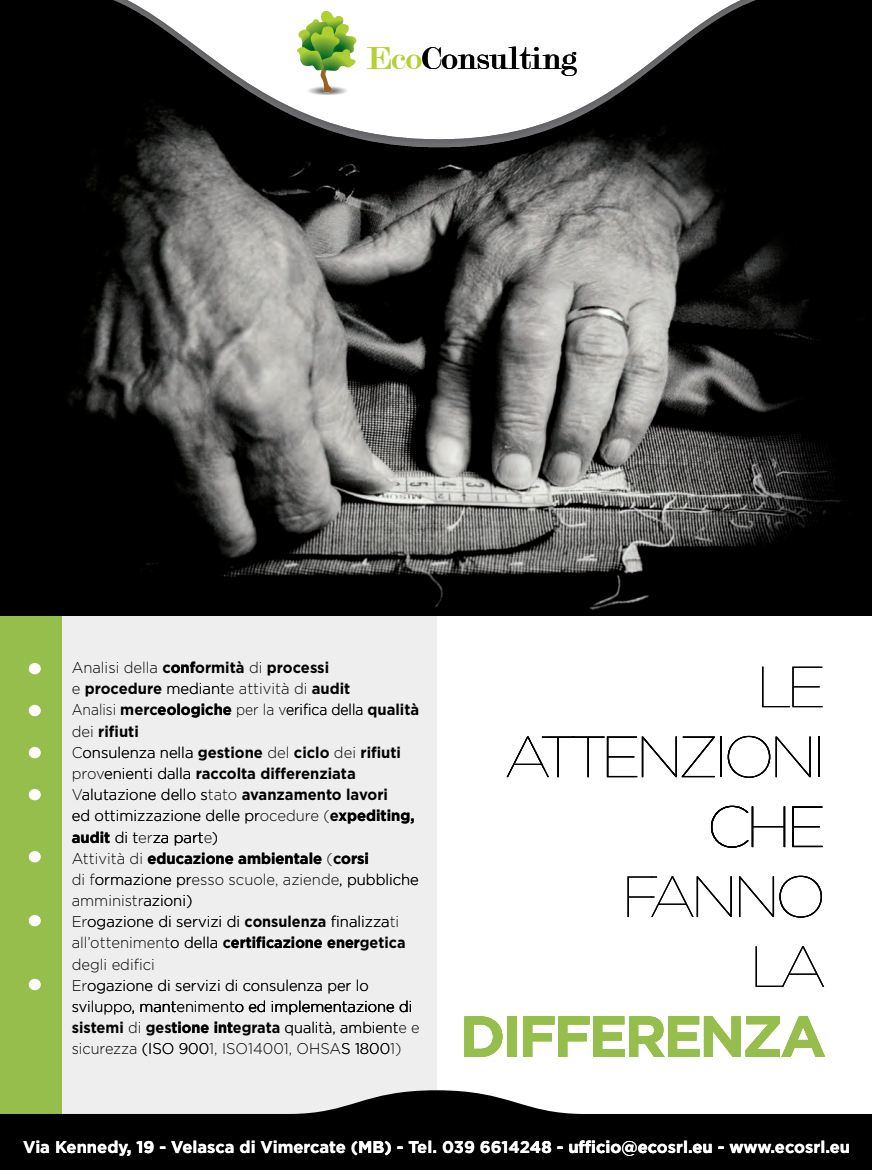
<style>
.page{position:relative;width:872px;height:1170px;background:#fff}
.page>*{position:absolute;margin:0;border:0;box-sizing:border-box;transform-origin:0 0}
.t1{font:100 57.9px/69.9px "Gotham";letter-spacing:-.09em;color:#000;text-align:right;scale:1.06 1}
.t2{font:700 57.9px "Gotham";letter-spacing:-.06em;color:#96be4c}
.t3{font:34.05px "Modern";color:#000;scale:1.06 1}
.t4{font:700 16.95px "Gotham";color:#fff}
.t5{font:300 15.6px "Gotham";color:#000;scale:.95 1}
.t6{font:700 15.6px "Gotham";color:#000;scale:.95 1}
.t7{font:300 15.6px "Gotham";color:#000;scale:.94 1}
.t8{font:300 15.6px "Gotham";color:#000;scale:.89 1}
.t9{font:700 15.6px "Gotham";color:#000;scale:.93 1}
.t10{font:700 15.6px "Gotham";color:#000;scale:.94 1}
.t11{font:300 15.6px "Gotham";color:#000;scale:.93 1}
.s1{color:#b3d234}
.s2{font-weight:300}
.s3{font-weight:700}
</style>
<div class="page">
<div style="left:41px;top:585px;width:396px;height:534px;background:#eee"></div>
<div style="left:0;top:585px;width:62px;height:537px;background:#96be4c"></div>
<img style="left:0;top:0;width:872px;height:615px">
<svg style="left:60px;top:0;width:666px;height:124px"></svg>
<img style="left:298px;top:29px;width:4px;height:18px">
<img style="left:320px;top:11px;width:24px;height:15px">
<img style="left:302px;top:19px;width:26px;height:28px">
<img style="left:329px;top:24px;width:27px;height:25px">
<svg style="left:320px;top:71px;width:12px;height:15px"></svg>
<img style="left:310px;top:26px;width:30px;height:23px">
<img style="left:296px;top:47px;width:28px;height:24px">
<img style="left:321px;top:49px;width:35px;height:22px">
<svg style="left:0;top:1090px;width:872px;height:79px;fill:#000"></svg>
<div style="left:29px;top:663px;width:12px;height:11px;background:#fff;border-radius:50%"></div>
<div style="left:29px;top:704px;width:12px;height:12px;background:#fff;border-radius:50%"></div>
<div style="left:29px;top:746px;width:12px;height:12px;background:#fff;border-radius:50%"></div>
<div style="left:29px;top:788px;width:12px;height:12px;background:#fff;border-radius:50%"></div>
<div style="left:29px;top:851px;width:12px;height:11px;background:#fff;border-radius:50%"></div>
<div style="left:29px;top:914px;width:12px;height:12px;background:#fff;border-radius:50%"></div>
<div style="left:29px;top:978px;width:12px;height:12px;background:#fff;border-radius:50%"></div>
<img style="left:43px;top:11px;width:133px;height:150px">
<img style="left:135px;top:11px;width:41px;height:27px">
<img style="left:176px;top:111px;width:107px;height:27px">
<img style="left:283px;top:111px;width:76px;height:27px">
<img style="left:306px;top:86px;width:43px;height:9px">
<img style="left:359px;top:124px;width:184px;height:14px">
<div style="left:543px;top:105px;width:183px;height:33px;background:#000"></div>
<img style="left:543px;top:105px;width:57px;height:27px">
<div style="left:726px;top:0;width:109px;height:138px;background:#000"></div>
<img style="left:726px;top:0;width:72px;height:14px">
<img style="left:176px;top:138px;width:659px;height:23px">
<img style="left:359px;top:138px;width:161px;height:9px">
<h2 class="t3" style="left:366px;top:42px;width:200px"><span class="s1">Eco</span>Consulting</h2>
<p class="t6" style="left:72px;top:658px;width:272px"><span class="s2">Analisi della</span> conformità <span class="s2">di</span> processi</p>
<p class="t5" style="left:72px;top:679px;width:295px">e <span class="s3">procedure</span> mediante attività di <span class="s3">audit</span></p>
<p class="t8" style="left:72px;top:700px;width:392px">Analisi <span class="s3">merceologiche</span> per la verifica della <span class="s3">qualità</span></p>
<h1 class="t1" style="left:755px;top:652px;width:68px">LE</h1>
<p class="t6" style="left:72px;top:722px;width:72px"><span class="s2">dei</span> rifiuti</p>
<p class="t5" style="left:72px;top:743px;width:348px">Consulenza nella <span class="s3">gestione</span> del <span class="s3">ciclo</span> dei <span class="s3">rifiuti</span></p>
<p class="t6" style="left:72px;top:764px;width:300px"><span class="s2">pr vo enienti dalla</span> raccolta differenziata</p>
<p class="t5" style="left:72px;top:785px;width:334px">Valutazione dello sta o <span class="s3">va anzament lavori</span></p>
<p class="t5" style="left:222px;top:785px;width:8px">t</p>
<p class="t6" style="left:332px;top:785px;width:12px">o</p>
<p class="t5" style="left:72px;top:806px;width:362px">ed ottimizzazione delle procedure (<span class="s3">expediting,</span></p>
<p class="t5" style="left:72px;top:828px;width:156px"><span class="s3">audit</span> di terza part )e</p>
<p class="t6" style="left:72px;top:849px;width:314px"><span class="s2">Attività di</span> educazione ambientale <span class="s2">(</span>corsi</p>
<p class="t5" style="left:72px;top:870px;width:367px">di formazione presso scuole, aziende, pubbliche</p>
<p class="t5" style="left:72px;top:891px;width:128px">amministrazioni)</p>
<p class="t5" style="left:72px;top:912px;width:346px">Erogazione di servizi di <span class="s3">consulenza</span> finalizzati</p>
<p class="t9" style="left:72px;top:933px;width:360px"><span class="s2">all’ottenimento della</span> certificazione energetica</p>
<p class="t5" style="left:72px;top:955px;width:89px">degli edifici</p>
<p class="t7" style="left:72px;top:976px;width:317px">Erogazione di servizi di consulenza per lo</p>
<p class="t7" style="left:72px;top:997px;width:364px">sviluppo, mantenimento ed implementazione di</p>
<p class="t10" style="left:72px;top:1018px;width:371px">sistemi <span class="s2">di</span> gestione integrata <span class="s2">qualità, ambiente e</span></p>
<p class="t11" style="left:72px;top:1039px;width:356px">sicurezza (ISO 9001, ISO14001, OHSAS 18001)</p>
<h1 class="t1" style="left:540px;top:722px;width:271px">TTENZIONI</h1>
<h1 class="t1" style="left:504px;top:722px;width:46px">A</h1>
<h1 class="t1" style="left:706px;top:792px;width:115px">CHE</h1>
<h1 class="t1" style="left:621px;top:862px;width:195px">FANNO<br>LA</h1>
<h1 class="t2" style="left:459px;top:1002px;width:368px">DIFFERENZA</h1>
<p class="t4" style="left:23px;top:1136px;width:828px">Via Kennedy, 19 - Velasca di Vimercate (MB) - Tel. 039 6614248 - ufficio@ecosrl.eu - www ecosrl.eu</p>
<p class="t4" style="left:770px;top:1136px;width:6px">.</p>
</div>
